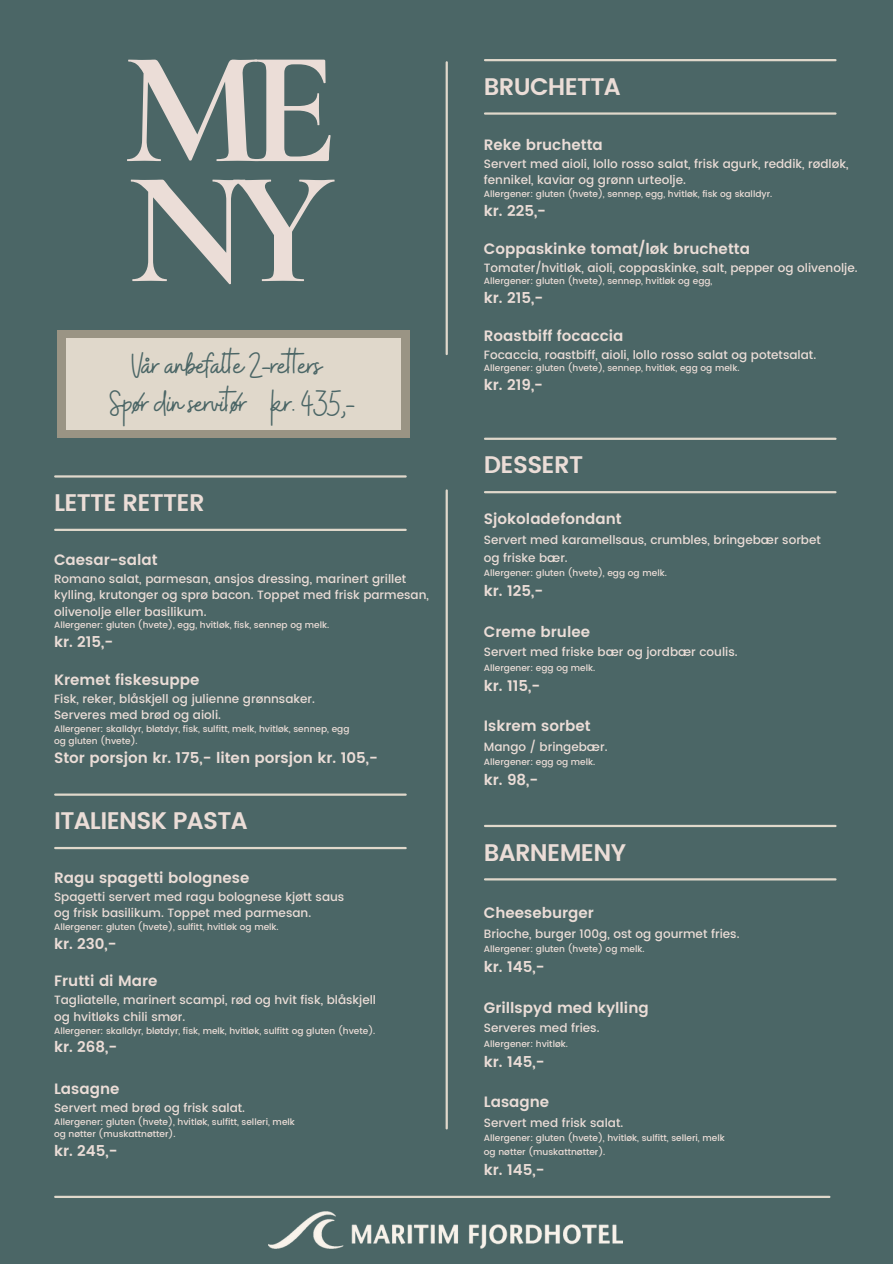
<style>
.page{position:relative;width:893px;height:1264px;background:#fff}
.page>*{position:absolute;margin:0;border:0;box-sizing:border-box;transform-origin:0 0}
.t1{font:700 162.3px/120px "Cormorant Garamond";color:#ebddd7}
.t2{font:36px "Buffalo";letter-spacing:-.03em;color:#4b6666}
.t3{font:600 24px "Poppins";letter-spacing:-.03em;color:#ebddd7}
.t4{font:600 15px "Poppins";color:#ebddd7}
.t5{font:500 12px/16.5px "Poppins";color:#ebddd7}
.t6{font:500 9px "Poppins";color:#ebddd7}
</style>
<div class="page">
<div style="left:0;top:0;width:892px;height:1263px;background:#4b6666"></div>
<hr style="left:445px;top:62px;width:3px;height:292px;background:#e0d8cb">
<hr style="left:445px;top:490px;width:3px;height:638px;background:#e0d8cb">
<img style="left:268px;top:1211px;width:355px;height:37px">
<hr style="left:55px;top:1195px;width:774px;height:2px;background:#e0d8cb">
<hr style="left:55px;top:793px;width:350px;height:2px;background:#e0d8cb">
<hr style="left:55px;top:847px;width:350px;height:2px;background:#e0d8cb">
<hr style="left:485px;top:59px;width:350px;height:2px;background:#e0d8cb">
<hr style="left:485px;top:112px;width:350px;height:3px;background:#e0d8cb">
<hr style="left:485px;top:437px;width:350px;height:3px;background:#e0d8cb">
<hr style="left:485px;top:491px;width:350px;height:2px;background:#e0d8cb">
<hr style="left:485px;top:824px;width:350px;height:3px;background:#e0d8cb">
<hr style="left:485px;top:878px;width:350px;height:2px;background:#e0d8cb">
<hr style="left:55px;top:475px;width:350px;height:2px;background:#e0d8cb">
<hr style="left:55px;top:528px;width:350px;height:3px;background:#e0d8cb">
<div style="left:57px;top:330px;width:352px;height:107px;background:#9a9484"></div>
<div style="left:66px;top:338px;width:334px;height:92px;background:#e0d8cb"></div>
<h3 class="t1" style="left:123px;top:49px;width:216px">ME<br>NY</h3>
<p class="t2" style="left:132px;top:342px;width:192px">Vår anbefalte 2-ret ers</p>
<p class="t2" style="left:110px;top:380px;width:247px">Spør din servitør kr. 435,-</p>
<p class="t3" style="left:54px;top:488px;width:152px">LETTE RETTER</p>
<h3 class="t4" style="left:54px;top:550px;width:105px">Caesar-salat</h3>
<h3 class="t5" style="left:54px;top:570px;width:376px">Romano salat, parmesan, ansjos dressing, marinert grillet kylling, krutonger og sprø bacon. Toppet med frisk parmesan, olivenolje eller basilikum.</h3>
<h3 class="t6" style="left:54px;top:620px;width:277px">Allergener: gluten (hvete), egg, hvitløk, fisk, sennep og melk.</h3>
<h3 class="t4" style="left:54px;top:633px;width:61px">kr. 215,-</h3>
<h5 class="t4" style="left:54px;top:670px;width:147px">Kremet fiskesuppe</h5>
<h4 class="t5" style="left:54px;top:690px;width:262px">Fisk, reker, blåskjell og julienne grønnsaker.</h4>
<p class="t5" style="left:54px;top:706px;width:168px">Serveres med brød og aioli.</p>
<p class="t6" style="left:54px;top:723px;width:297px">Allergener: skalldyr, bløtdyr, fisk, sulfitt, melk, hvitløk, sennep, egg</p>
<p class="t6" style="left:54px;top:735px;width:85px">og gluten (hvete).</p>
<p class="t4" style="left:54px;top:748px;width:325px">Stor porsjon kr. 175,- liten porsjon kr. 105,-</p>
<h5 class="t3" style="left:54px;top:806px;width:195px">ITALIENSK PASTA</h5>
<h5 class="t4" style="left:54px;top:868px;width:197px">Ragu spagetti bolognese</h5>
<h5 class="t5" style="left:54px;top:888px;width:292px">Spagetti servert med ragu bolognese kjøtt saus</h5>
<h2 class="t5" style="left:54px;top:905px;width:258px">og frisk basilikum. Toppet med parmesan.</h2>
<h2 class="t6" style="left:54px;top:921px;width:226px">Allergener: gluten (hvete), sulfitt, hvitløk og melk.</h2>
<h3 class="t4" style="left:54px;top:934px;width:64px">kr. 230,-</h3>
<h5 class="t4" style="left:54px;top:972px;width:105px">Frutti di Mare</h5>
<h5 class="t5" style="left:54px;top:992px;width:323px">Tagliatelle, marinert scampi, rød og hvit fisk, blåskjell</h5>
<p class="t5" style="left:54px;top:1008px;width:133px">og hvitløks chili smør.</p>
<p class="t6" style="left:54px;top:1025px;width:323px">Allergener: skalldyr, bløtdyr, fisk, melk, hvitløk, sulfitt og gluten (hvete).</p>
<p class="t4" style="left:54px;top:1038px;width:65px">kr. 268,-</p>
<p class="t4" style="left:54px;top:1080px;width:67px">Lasagne</p>
<h3 class="t5" style="left:54px;top:1100px;width:192px">Servert med brød og frisk salat.</h3>
<h5 class="t6" style="left:54px;top:1116px;width:242px">Allergener: gluten (hvete), hvitløk, sulfitt, selleri, melk</h5>
<p class="t6" style="left:54px;top:1128px;width:123px">og nøtter (muskattnøtter).</p>
<p class="t4" style="left:54px;top:1141px;width:65px">kr. 245,-</p>
<p class="t3" style="left:484px;top:72px;width:138px">BRUCHETTA</p>
<p class="t4" style="left:484px;top:136px;width:120px">Reke bruchetta</p>
<p class="t5" style="left:484px;top:155px;width:366px">Servert med aioli, lollo rosso salat, frisk agurk, reddik, rødløk, fennikel, kaviar og grønn urteolje.</p>
<p class="t6" style="left:484px;top:189px;width:290px">Allergener: gluten (hvete), sennep, egg, hvitløk, fisk og skalldyr.</p>
<p class="t4" style="left:484px;top:202px;width:64px">kr. 225,-</p>
<p class="t4" style="left:484px;top:239px;width:268px">Coppaskinke tomat/løk bruchetta</p>
<p class="t5" style="left:484px;top:259px;width:375px">Tomater/hvitløk, aioli, coppaskinke, salt, pepper og olivenolje.</p>
<p class="t6" style="left:484px;top:276px;width:230px">Allergener: gluten (hvete), sennep, hvitløk og egg,</p>
<p class="t4" style="left:484px;top:289px;width:61px">kr. 215,-</p>
<p class="t4" style="left:484px;top:326px;width:141px">Roastbiff focaccia</p>
<p class="t5" style="left:484px;top:346px;width:334px">Focaccia, roastbiff, aioli, lollo rosso salat og potetsalat.</p>
<p class="t6" style="left:484px;top:363px;width:257px">Allergener: gluten (hvete), sennep, hvitløk, egg og melk.</p>
<p class="t4" style="left:484px;top:376px;width:61px">kr. 219,-</p>
<p class="t3" style="left:484px;top:451px;width:101px">DESSERT</p>
<h3 class="t4" style="left:484px;top:510px;width:139px">Sjokoladefondant</h3>
<h3 class="t5" style="left:484px;top:530px;width:338px;line-height:18px">Servert med karamellsaus, crumbles, bringebær sorbet og friske bær.</h3>
<h3 class="t6" style="left:484px;top:567px;width:184px">Allergener: gluten (hvete), egg og melk.</h3>
<h3 class="t4" style="left:484px;top:582px;width:61px">kr. 125,-</h3>
<p class="t4" style="left:484px;top:623px;width:108px">Creme brulee</p>
<p class="t5" style="left:484px;top:644px;width:255px">Servert med friske bær og jordbær coulis.</p>
<p class="t6" style="left:484px;top:662px;width:113px">Allergener: egg og melk.</p>
<p class="t4" style="left:484px;top:677px;width:58px">kr. 115,-</p>
<p class="t4" style="left:484px;top:717px;width:108px">Iskrem sorbet</p>
<p class="t5" style="left:484px;top:738px;width:125px">Mango / bringebær.</p>
<p class="t6" style="left:484px;top:756px;width:113px">Allergener: egg og melk.</p>
<p class="t4" style="left:484px;top:771px;width:56px">kr. 98,-</p>
<p class="t3" style="left:484px;top:838px;width:144px">BARNEMENY</p>
<p class="t4" style="left:484px;top:904px;width:112px">Cheeseburger</p>
<p class="t5" style="left:484px;top:925px;width:257px">Brioche, burger 100g, ost og gourmet fries.</p>
<p class="t6" style="left:484px;top:943px;width:162px">Allergener: gluten (hvete) og melk.</p>
<p class="t4" style="left:484px;top:958px;width:62px">kr. 145,-</p>
<p class="t4" style="left:484px;top:998px;width:166px">Grillspyd med kylling</p>
<p class="t5" style="left:484px;top:1019px;width:117px">Serveres med fries.</p>
<p class="t6" style="left:484px;top:1038px;width:85px">Allergener: hvitløk.</p>
<p class="t4" style="left:484px;top:1052px;width:62px">kr. 145,-</p>
<p class="t4" style="left:484px;top:1093px;width:67px">Lasagne</p>
<p class="t5" style="left:484px;top:1114px;width:141px">Servert med frisk salat.</p>
<p class="t6" style="left:484px;top:1132px;width:242px">Allergener: gluten (hvete), hvitløk, sulfitt, selleri, melk</p>
<p class="t6" style="left:484px;top:1146px;width:123px">og nøtter (muskattnøtter).</p>
<p class="t4" style="left:484px;top:1160px;width:62px">kr. 145,-</p>
</div>
